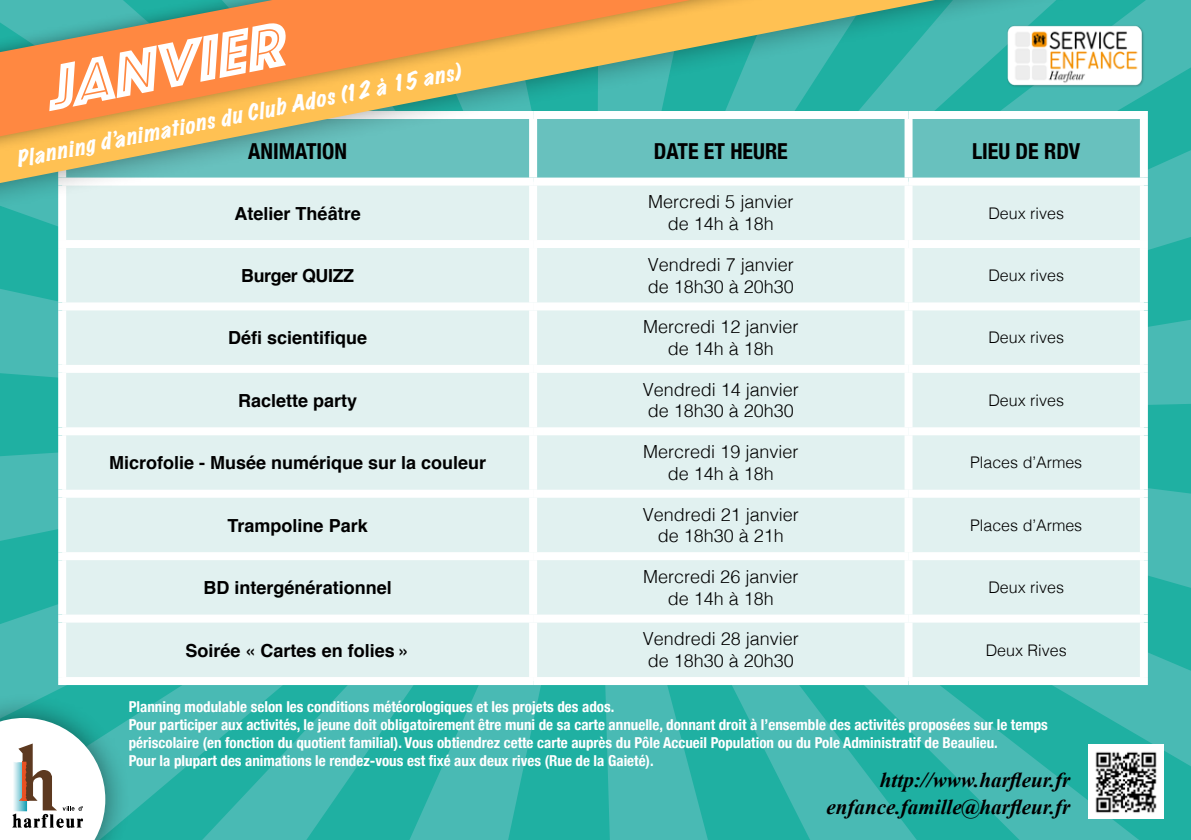
<style>
.page{position:relative;width:1191px;height:840px;background:#fff}
.page>*{position:absolute;margin:0;border:0;box-sizing:border-box;transform-origin:0 0}
.t1{font:italic 66px "Phosphate Inline";color:#fff}
.t2{font:700 condensed 22px "Helvetica Neue";color:#000}
.t3{font:italic 700 21.2px "Times New Roman";color:#000}
.t4{font:italic expanded 20px "Marker Felt";color:#fff}
.t5{font:300 18px "Helvetica";color:#000}
.t6{font:700 18px "Helvetica";color:#000}
.t7{font:700 18px "Helvetica";letter-spacing:-.02em;color:#000}
.t8{font:300 16px "Helvetica";color:#000}
.t9{font:700 condensed 15px/18px "Helvetica Neue";color:#fff}
</style>
<div class="page">
<svg style="left:1121px;top:67px;width:70px;height:170px;fill:#49bab4"></svg>
<svg style="left:1147px;top:237px;width:44px;height:181px"></svg>
<svg style="left:0;top:218px;width:58px;height:155px;fill:#49bab4"></svg>
<div style="left:0;top:373px;width:58px;height:46px;background:#1fb0a2"></div>
<svg style="left:1019px;top:419px;width:172px;height:420px;fill:#49bab4"></svg>
<svg style="left:810px;top:684px;width:209px;height:155px;fill:#49bab4"></svg>
<svg style="left:610px;top:685px;width:200px;height:154px;fill:#49bab4"></svg>
<svg style="left:597px;top:685px;width:13px;height:154px;fill:#1fb0a2"></svg>
<svg style="left:99px;top:684px;width:498px;height:155px;fill:#1fb0a2"></svg>
<svg style="left:0;top:419px;width:58px;height:204px;fill:#1fb0a2"></svg>
<div style="left:66px;top:185px;width:1073px;height:491px;background:#e1f1f0"></div>
<div style="left:529px;top:185px;width:8px;height:55px;background:#fff"></div>
<div style="left:904px;top:185px;width:8px;height:55px;background:#fff"></div>
<div style="left:529px;top:248px;width:8px;height:54px;background:#fff"></div>
<div style="left:904px;top:248px;width:8px;height:54px;background:#fff"></div>
<div style="left:529px;top:310px;width:8px;height:54px;background:#fff"></div>
<div style="left:904px;top:310px;width:8px;height:54px;background:#fff"></div>
<div style="left:58px;top:364px;width:475px;height:8px;background:#fff"></div>
<div style="left:533px;top:364px;width:375px;height:8px;background:#fff"></div>
<div style="left:529px;top:372px;width:8px;height:55px;background:#fff"></div>
<div style="left:908px;top:364px;width:239px;height:8px;background:#fff"></div>
<div style="left:904px;top:372px;width:8px;height:55px;background:#fff"></div>
<div style="left:58px;top:427px;width:475px;height:8px;background:#fff"></div>
<div style="left:533px;top:427px;width:375px;height:8px;background:#fff"></div>
<div style="left:529px;top:435px;width:8px;height:54px;background:#fff"></div>
<div style="left:908px;top:427px;width:239px;height:8px;background:#fff"></div>
<div style="left:904px;top:435px;width:8px;height:54px;background:#fff"></div>
<div style="left:58px;top:489px;width:475px;height:8px;background:#fff"></div>
<div style="left:533px;top:489px;width:375px;height:8px;background:#fff"></div>
<div style="left:529px;top:497px;width:8px;height:55px;background:#fff"></div>
<div style="left:908px;top:489px;width:239px;height:8px;background:#fff"></div>
<div style="left:904px;top:497px;width:8px;height:55px;background:#fff"></div>
<div style="left:58px;top:552px;width:475px;height:8px;background:#fff"></div>
<div style="left:533px;top:552px;width:375px;height:8px;background:#fff"></div>
<div style="left:529px;top:560px;width:8px;height:54px;background:#fff"></div>
<div style="left:908px;top:552px;width:239px;height:8px;background:#fff"></div>
<div style="left:904px;top:560px;width:8px;height:54px;background:#fff"></div>
<div style="left:58px;top:614px;width:475px;height:8px;background:#fff"></div>
<div style="left:533px;top:614px;width:375px;height:8px;background:#fff"></div>
<div style="left:529px;top:622px;width:8px;height:54px;background:#fff"></div>
<div style="left:908px;top:614px;width:239px;height:8px;background:#fff"></div>
<div style="left:904px;top:622px;width:8px;height:54px;background:#fff"></div>
<div style="left:908px;top:676px;width:239px;height:8px;background:#fff"></div>
<div style="left:908px;top:111px;width:239px;height:8px;background:#fff"></div>
<div style="left:1139px;top:119px;width:8px;height:58px;background:#fff"></div>
<div style="left:1139px;top:372px;width:8px;height:55px;background:#fff"></div>
<div style="left:1139px;top:435px;width:8px;height:54px;background:#fff"></div>
<div style="left:1139px;top:497px;width:8px;height:55px;background:#fff"></div>
<div style="left:1139px;top:560px;width:8px;height:54px;background:#fff"></div>
<div style="left:1139px;top:622px;width:8px;height:54px;background:#fff"></div>
<div style="left:908px;top:177px;width:239px;height:8px;background:#fff"></div>
<div style="left:1139px;top:185px;width:8px;height:55px;background:#fff"></div>
<div style="left:58px;top:240px;width:475px;height:8px;background:#fff"></div>
<div style="left:533px;top:240px;width:375px;height:8px;background:#fff"></div>
<div style="left:908px;top:240px;width:239px;height:8px;background:#fff"></div>
<div style="left:58px;top:302px;width:475px;height:8px;background:#fff"></div>
<div style="left:533px;top:302px;width:375px;height:8px;background:#fff"></div>
<div style="left:908px;top:302px;width:239px;height:8px;background:#fff"></div>
<div style="left:0;top:691px;width:131px;height:148px;background:#000;opacity:.5"></div>
<svg style="left:0;top:717px;width:105px;height:122px"></svg>
<img style="left:1121px;top:24px;width:24px;height:65px">
<div style="left:0;top:0;width:1121px;height:218px;background:#000;opacity:.4"></div>
<svg style="left:0;top:0;width:935px;height:183px"></svg>
<div style="left:0;top:0;width:824px;height:162px;background:#000;opacity:.4"></div>
<svg style="left:0;top:0;width:690px;height:136px"></svg>
<img style="left:1088px;top:744px;width:75px;height:74px">
<p class="t1" style="left:36px;top:43px;width:241px;rotate:-11deg">Janvier</p>
<p class="t4" style="left:13px;top:143px;width:453px;rotate:-11deg">Planning d’animations du Club Ados (12 à 15 ans)</p>
<p class="t2" style="left:248px;top:133px;width:100px">ANIMATION</p>
<p class="t2" style="left:654px;top:133px;width:135px">DATE ET HEURE</p>
<p class="t2" style="left:972px;top:133px;width:110px">LIEU DE RDV</p>
<p class="t6" style="left:235px;top:198px;width:128px">Atelier Théâtre</p>
<p class="t5" style="left:648px;top:187px;width:147px">Mercredi 5 janvier</p>
<p class="t5" style="left:668px;top:208px;width:108px">de 14h à 18h</p>
<p class="t8" style="left:988px;top:199px;width:77px">Deux rives</p>
<p class="t7" style="left:241px;top:261px;width:114px">Burger QUIZZ</p>
<p class="t5" style="left:648px;top:249px;width:148px">Vendredi 7 janvier</p>
<p class="t5" style="left:648px;top:270px;width:148px">de 18h30 à 20h30</p>
<p class="t8" style="left:988px;top:261px;width:77px">Deux rives</p>
<p class="t6" style="left:228px;top:323px;width:141px">Défi scientifique</p>
<p class="t5" style="left:643px;top:311px;width:157px">Mercredi 12 janvier</p>
<p class="t5" style="left:668px;top:333px;width:108px">de 14h à 18h</p>
<p class="t8" style="left:988px;top:324px;width:77px">Deux rives</p>
<p class="t6" style="left:238px;top:386px;width:121px">Raclette party</p>
<p class="t5" style="left:643px;top:374px;width:158px">Vendredi 14 janvier</p>
<p class="t5" style="left:648px;top:395px;width:148px">de 18h30 à 20h30</p>
<p class="t8" style="left:988px;top:386px;width:77px">Deux rives</p>
<p class="t6" style="left:109px;top:448px;width:379px">Microfolie - Musée numérique sur la couleur</p>
<p class="t5" style="left:643px;top:436px;width:157px">Mercredi 19 janvier</p>
<p class="t5" style="left:668px;top:458px;width:108px">de 14h à 18h</p>
<p class="t8" style="left:970px;top:448px;width:114px">Places d’Armes</p>
<p class="t6" style="left:228px;top:510px;width:142px">Trampoline Park</p>
<p class="t5" style="left:643px;top:498px;width:158px">Vendredi 21 janvier</p>
<p class="t5" style="left:658px;top:520px;width:128px">de 18h30 à 21h</p>
<p class="t8" style="left:970px;top:511px;width:114px">Places d’Armes</p>
<p class="t6" style="left:204px;top:573px;width:190px">BD intergénérationnel</p>
<p class="t5" style="left:643px;top:561px;width:157px">Mercredi 26 janvier</p>
<p class="t5" style="left:668px;top:582px;width:108px">de 14h à 18h</p>
<p class="t8" style="left:988px;top:573px;width:77px">Deux rives</p>
<p class="t6" style="left:185px;top:635px;width:226px">Soirée « Cartes en folies »</p>
<p class="t5" style="left:643px;top:623px;width:158px">Vendredi 28 janvier</p>
<p class="t5" style="left:648px;top:645px;width:148px">de 18h30 à 20h30</p>
<p class="t8" style="left:985px;top:636px;width:82px">Deux Rives</p>
<p class="t9" style="left:129px;top:696px;width:487px">Planning modulable selon les conditions météorologiques et les projets des ados.</p>
<p class="t9" style="left:129px;top:714px;width:920px">Pour participer aux activités, le jeune doit obligatoirement être muni de sa carte annuelle, donnant droit à l’ensemble des activités proposées sur le temps périscolaire (en fonction du quotient familial). Vous obtiendrez cette carte auprès du Pôle Accueil Population ou du Pole Administratif de Beaulieu.</p>
<p class="t9" style="left:129px;top:750px;width:526px">Pour la plupart des animations le rendez-vous est fixé aux deux rives (Rue de la Gaieté).</p>
<p class="t3" style="left:826px;top:791px;width:246px">enfance.famille@harfleur.fr</p>
<p class="t3" style="left:880px;top:765px;width:192px">http://www.harfleur.fr</p>
</div>
